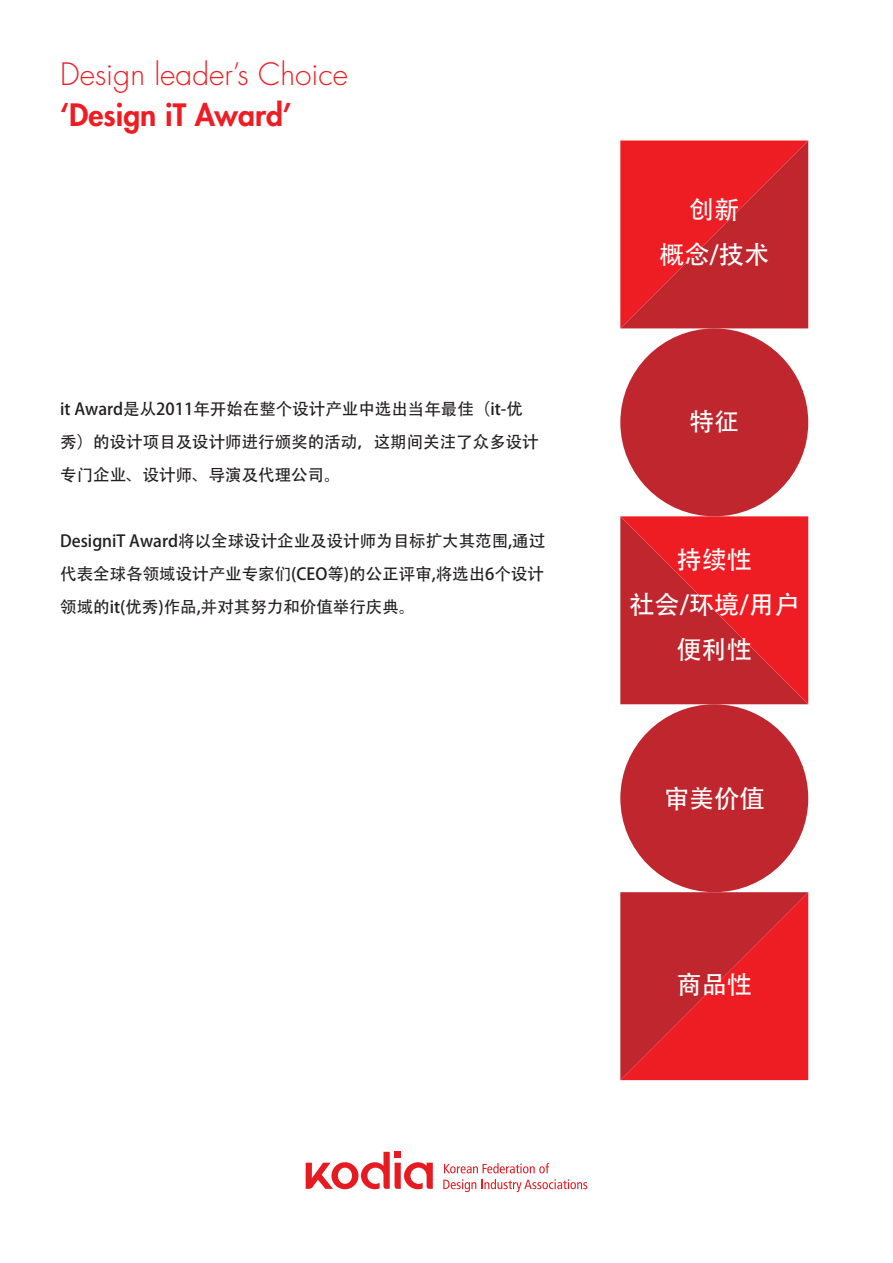
<style>
.page{position:relative;width:893px;height:1263px;background:#fff}
.page>*{position:absolute;margin:0;border:0;box-sizing:border-box;transform-origin:0 0}
.t1{font:300 30px "Futura Std";color:#ee1d23}
.t2{font:800 30px "Futura Std";color:#ee1d23}
.t3{font:25.2px/45px "Adobe Heiti Std";color:#fff;text-align:center}
.t4{font:16.5px/33px "Adobe Heiti Std";color:#231f20}
</style>
<div class="page">
<svg style="left:444px;top:1163px;width:105px;height:10px"></svg>
<svg style="left:443px;top:1179px;width:144px;height:13px"></svg>
<svg style="left:306px;top:1152px;width:127px;height:37px"></svg>
<svg style="left:620px;top:516px;width:188px;height:188px;background:#d7232a"></svg>
<div style="left:620px;top:704px;width:188px;height:188px;background:#c0262d;border-radius:50%"></div>
<svg style="left:620px;top:892px;width:188px;height:188px;background:#d7232a"></svg>
<svg style="left:620px;top:140px;width:188px;height:188px;background:#d7232a"></svg>
<div style="left:620px;top:328px;width:188px;height:188px;background:#c0262d;border-radius:50%"></div>
<p class="t1" style="left:60px;top:56px;width:289px">Design leader’s Choice</p>
<p class="t2" style="left:60px;top:96px;width:233px">‘Design iT Award’</p>
<p class="t4" style="left:60px;top:393px;width:480px">it Award是从2011年开始在整个设计产业中选出当年最佳（it-优秀）的设计项目及设计师进行颁奖的活动，这期间关注了众多设计专门企业、设计师、导演及代理公司。</p>
<p class="t4" style="left:60px;top:525px;width:487px;text-align:justify">DesigniT Award将以全球设计企业及设计师为目标扩大其范围,通过代表全球各领域设计产业专家们(CEO等)的公正评审,将选出6个设计领域的it(优秀)作品,并对其努力和价值举行庆典。</p>
<p class="t3" style="left:689px;top:187px;width:52px">创新</p>
<p class="t3" style="left:659px;top:232px;width:112px">概念/技术</p>
<p class="t3" style="left:689px;top:399px;width:52px">特征</p>
<p class="t3" style="left:676px;top:538px;width:77px">持续性</p>
<p class="t3" style="left:629px;top:583px;width:172px">社会/环境/用户便利性</p>
<p class="t3" style="left:664px;top:777px;width:103px">审美价值</p>
<p class="t3" style="left:676px;top:963px;width:77px">商品性</p>
</div>
